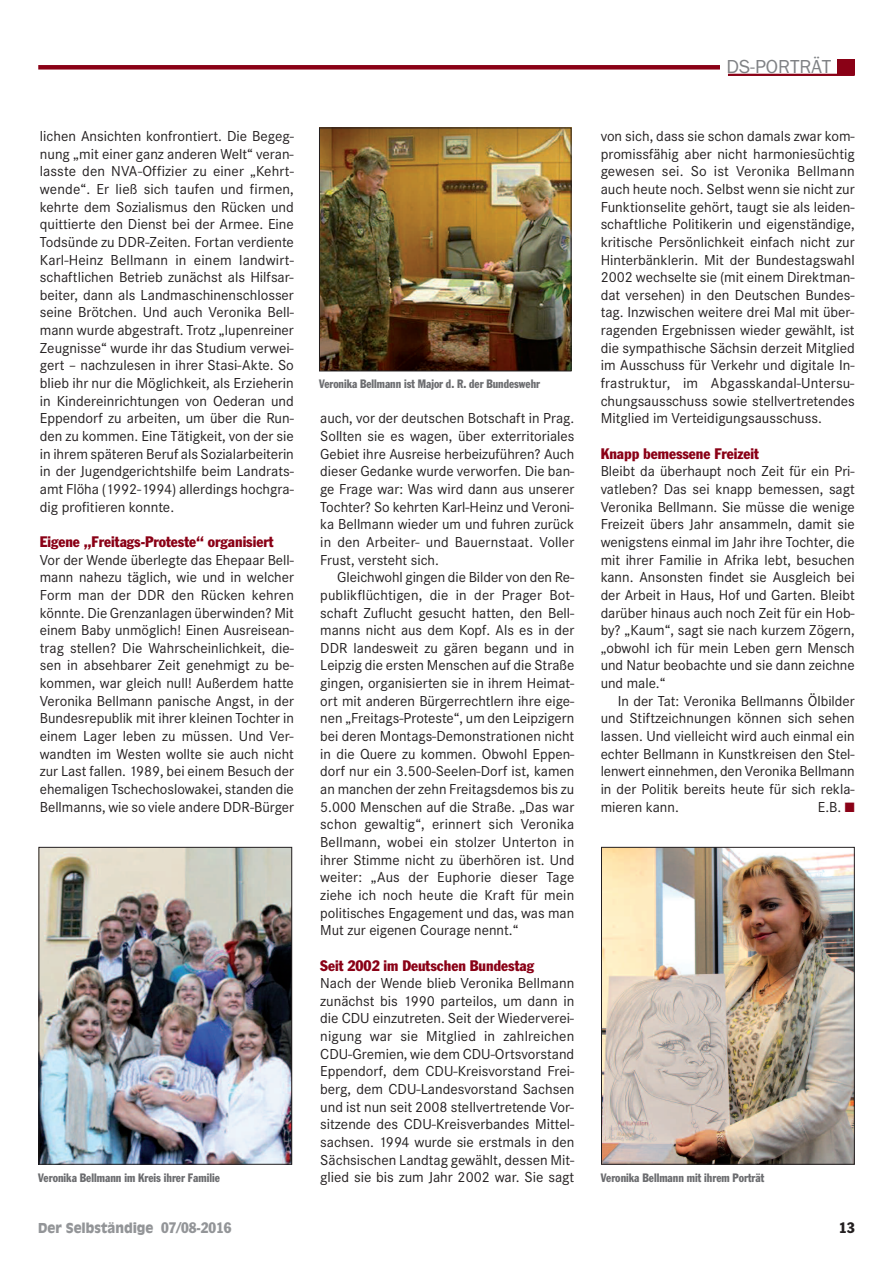
<style>
.page{position:relative;width:893px;height:1263px;background:#fff}
.page>*{position:absolute;margin:0;border:0;box-sizing:border-box;transform-origin:0 0}
.t1{font:19.5px "Franklin Gothic";color:#808285}
.t2{font:15px/17.7px "Corporate S";color:#231f20;text-align:justify}
.t3{font:condensed 15px "Franklin Gothic";color:#8a0116}
.t4{font:condensed 15px "Franklin Gothic";color:#231f20}
.t5{font:900 13.5px "Antique Olive";color:#939598;scale:.96 1}
.t6{font:condensed 12px "Franklin Gothic";color:#6c6d70;scale:.93 1}
.t7{font:condensed 12px "Franklin Gothic";color:#6c6d70;scale:.92 1}
.s1{color:#8a0116}
.s2{font-family:"Franklin Gothic";font-weight:400;font-stretch:condensed;font-size:15px}
</style>
<div class="page">
<hr style="left:728px;top:74px;width:127px;height:2px;background:#8a0116">
<div style="left:38px;top:65px;width:682px;height:5px;background:#8a0116"></div>
<div style="left:837px;top:60px;width:18px;height:15px;background:#8a0116"></div>
<img style="left:603px;top:849px;width:250px;height:314px">
<div style="left:601px;top:847px;width:254px;height:318px;border:1px solid #231f20"></div>
<img style="left:321px;top:130px;width:248px;height:239px">
<div style="left:319px;top:128px;width:252px;height:243px;border:1px solid #231f20"></div>
<img style="left:41px;top:849px;width:249px;height:314px">
<div style="left:39px;top:847px;width:253px;height:318px;border:1px solid #231f20"></div>
<h1 class="t1" style="left:726px;top:55px;width:106px">DS-PORTRÄT</h1>
<p class="t2" style="left:40px;top:127px;width:256px">lichen Ansichten konfrontiert. Die Begeg&shy;nung „mit einer ganz anderen Welt“ veran&shy;lasste den NVA-Offizier zu einer „Kehrt&shy;wende“. Er ließ sich taufen und firmen, kehrte dem Sozialismus den Rücken und quittierte den Dienst bei der Armee. Eine Todsünde zu DDR-Zeiten. Fortan verdiente Karl-Heinz Bellmann in einem landwirt&shy;schaftlichen Betrieb zunächst als Hilfsar&shy;beiter, dann als Landmaschinenschlosser seine Brötchen. Und auch Veronika Bell&shy;mann wurde abgestraft. Trotz „lupenreiner Zeugnisse“ wurde ihr das Studium verwei&shy;gert – nachzulesen in ihrer Stasi-Akte. So blieb ihr nur die Möglichkeit, als Erzieherin in Kindereinrichtungen von Oederan und Eppendorf zu arbeiten, um über die Run&shy;den zu kommen. Eine Tätigkeit, von der sie in ihrem späteren Beruf als Sozialarbeiterin in der Jugendgerichtshilfe beim Landrats&shy;amt Flöha (1992-1994) allerdings hochgra&shy;dig profitieren konnte.</p>
<p class="t3" style="left:40px;top:536px;width:235px">Eigene „Freitags-Proteste“ organisiert</p>
<p class="t2" style="left:40px;top:550px;width:256px">Vor der Wende überlegte das Ehepaar Bell&shy;mann nahezu täglich, wie und in welcher Form man der DDR den Rücken kehren könnte. Die Grenzanlagen überwinden? Mit einem Baby unmöglich! Einen Ausreisean&shy;trag stellen? Die Wahrscheinlichkeit, die&shy;sen in absehbarer Zeit genehmigt zu be&shy;kommen, war gleich null! Außerdem hatte Veronika Bellmann panische Angst, in der Bundesrepublik mit ihrer kleinen Tochter in einem Lager leben zu müssen. Und Ver&shy;wandten im Westen wollte sie auch nicht zur Last fallen. 1989, bei einem Besuch der ehemaligen Tschechoslowakei, standen die Bellmanns, wie so viele andere DDR-Bürger</p>
<p class="t2" style="left:601px;top:127px;width:256px">von sich, dass sie schon damals zwar kom&shy;promissfähig aber nicht harmoniesüchtig gewesen sei. So ist Veronika Bellmann auch heute noch. Selbst wenn sie nicht zur Funktionselite gehört, taugt sie als leiden&shy;schaftliche Politikerin und eigenständige, kritische Persönlichkeit einfach nicht zur Hinterbänklerin. Mit der Bundestagswahl 2002 wechselte sie (mit einem Direktman&shy;dat versehen) in den Deutschen Bundes&shy;tag. Inzwischen weitere drei Mal mit über&shy;ragenden Ergebnissen wieder gewählt, ist die sympathische Sächsin derzeit Mitglied im Ausschuss für Verkehr und digitale In&shy;frastruktur, im Abgasskandal-Untersu&shy;chungsausschuss sowie stellvertretendes Mitglied im Verteidigungsausschuss.</p>
<p class="t3" style="left:601px;top:448px;width:160px">Knapp bemessene Freizeit</p>
<p class="t2" style="left:601px;top:462px;width:256px">Bleibt da überhaupt noch Zeit für ein Pri&shy;vatleben? Das sei knapp bemessen, sagt Veronika Bellmann. Sie müsse die wenige Freizeit übers Jahr ansammeln, damit sie wenigstens einmal im Jahr ihre Tochter, die mit ihrer Familie in Afrika lebt, besuchen kann. Ansonsten findet sie Ausgleich bei der Arbeit in Haus, Hof und Garten. Bleibt darüber hinaus auch noch Zeit für ein Hob&shy;by? „Kaum“, sagt sie nach kurzem Zögern, „obwohl ich für mein Leben gern Mensch und Natur beobachte und sie dann zeichne und male.“</p>
<p class="t2" style="left:601px;top:692px;width:256px;text-indent:17px">In der Tat: Veronika Bellmanns Ölbilder und Stiftzeichnungen können sich sehen lassen. Und vielleicht wird auch einmal ein echter Bellmann in Kunstkreisen den Stel&shy;lenwert einnehmen, den Veronika Bellmann in der Politik bereits heute für sich rekla&shy;mieren kann.</p>
<p class="t7" style="left:319px;top:379px;width:242px">Veronika Bellmann ist Major d. R. der Bundeswehr</p>
<p class="t2" style="left:320px;top:409px;width:256px">auch, vor der deutschen Botschaft in Prag.<br>Sollten sie es wagen, über exterritoriales Gebiet ihre Ausreise herbeizuführen? Auch dieser Gedanke wurde verworfen. Die ban&shy;ge Frage war: Was wird dann aus unserer Tochter? So kehrten Karl-Heinz und Veroni&shy;ka Bellmann wieder um und fuhren zurück in den Arbeiter- und Bauernstaat. Voller Frust, versteht sich.</p>
<p class="t2" style="left:320px;top:568px;width:256px;text-indent:17px">Gleichwohl gingen die Bilder von den Re&shy;publikflüchtigen, die in der Prager Bot&shy;schaft Zuflucht gesucht hatten, den Bell&shy;manns nicht aus dem Kopf. Als es in der DDR landesweit zu gären begann und in Leipzig die ersten Menschen auf die Straße gingen, organisierten sie in ihrem Heimat&shy;ort mit anderen Bürgerrechtlern ihre eige&shy;nen „Freitags-Proteste“, um den Leipzigern bei deren Montags-Demonstrationen nicht in die Quere zu kommen. Obwohl Eppen&shy;dorf nur ein 3.500-Seelen-Dorf ist, kamen an manchen der zehn Freitagsdemos bis zu 5.000 Menschen auf die Straße. „Das war schon gewaltig“, erinnert sich Veronika Bellmann, wobei ein stolzer Unterton in ihrer Stimme nicht zu überhören ist. Und weiter: „Aus der Euphorie dieser Tage ziehe ich noch heute die Kraft für mein politisches Engagement und das, was man Mut zur eigenen Courage nennt.“</p>
<p class="t3" style="left:320px;top:960px;width:215px">Seit 2002 im Deutschen Bundestag</p>
<p class="t2" style="left:320px;top:974px;width:256px">Nach der Wende blieb Veronika Bellmann zunächst bis 1990 parteilos, um dann in die CDU einzutreten. Seit der Wiederverei&shy;nigung war sie Mitglied in zahlreichen CDU-Gremien, wie dem CDU-Ortsvorstand Eppendorf, dem CDU-Kreisvorstand Frei&shy;berg, dem CDU-Landesvorstand Sachsen und ist nun seit 2008 stellvertretende Vor&shy;sitzende des CDU-Kreisverbandes Mittel&shy;sachsen. 1994 wurde sie erstmals in den Sächsischen Landtag gewählt, dessen Mit&shy;glied sie bis zum Jahr 2002 war. Sie sagt</p>
<p class="t2" style="left:818px;top:798px;width:38px">E.B. <span class="s1">■</span></p>
<p class="t6" style="left:38px;top:1174px;width:197px">Veronika Bellmann im Kreis ihrer Familie</p>
<p class="t6" style="left:601px;top:1174px;width:177px">Veronika Bellmann mit ihrem Porträt</p>
<p class="t5" style="left:38px;top:1223px;width:203px">Der Selbständige <span class="s2">07/08-2016</span></p>
<p class="t4" style="left:839px;top:1222px;width:18px">13</p>
</div>
